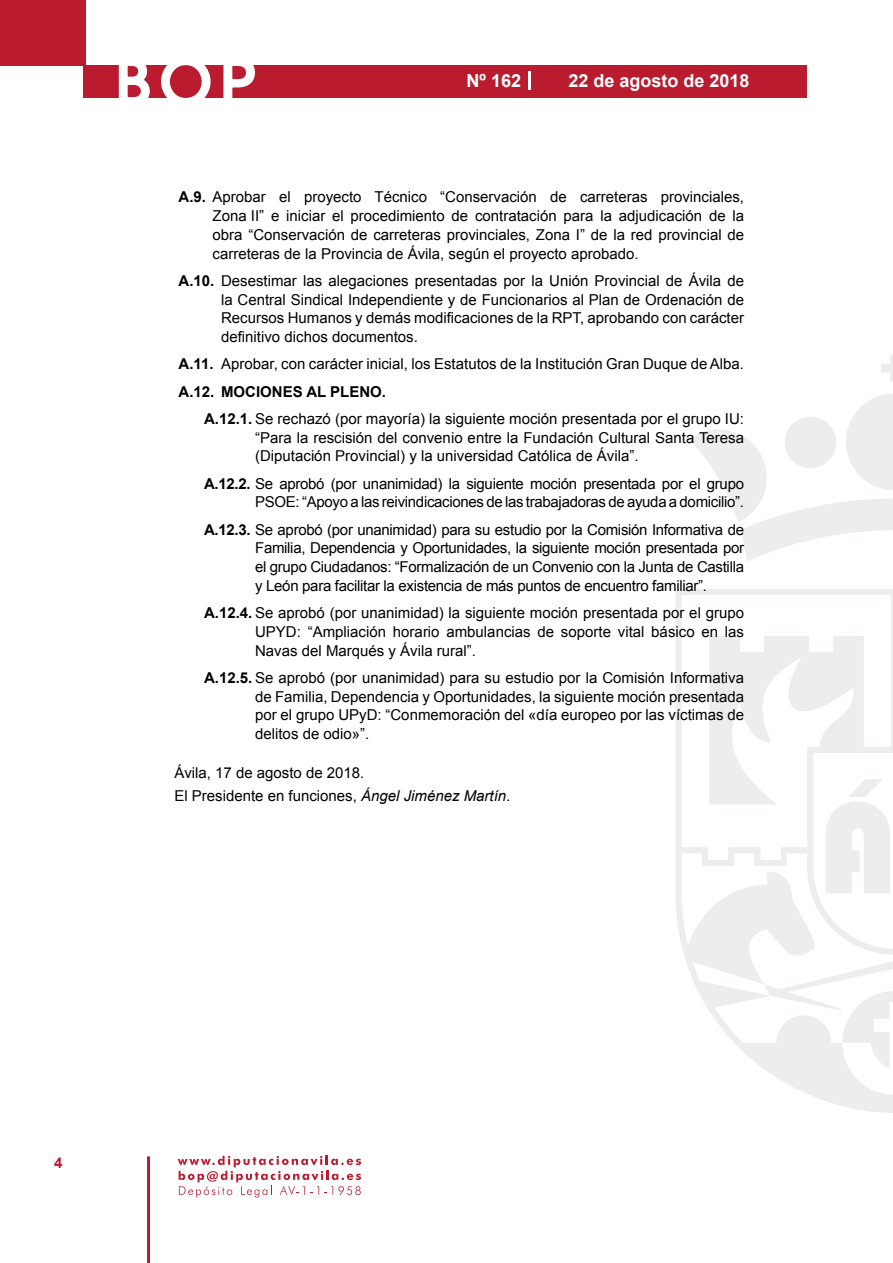
<style>
.page{position:relative;width:893px;height:1263px;background:#fff}
.page>*{position:absolute;margin:0;border:0;box-sizing:border-box;transform-origin:0 0}
.t1{font:500 61.5px "Avant Garde";color:#fff}
.t2{font:700 18px "Arial";color:#fff}
.t3{font:15px/18.8px "Arial";color:#000;text-align:justify}
.t4{font:15px/18.8px "Arial";letter-spacing:-.02em;color:#000;text-align:right}
.t5{font:700 15px "Arial";color:#ba1b2f}
.s1{font-weight:700}
.s2{font-style:italic}
</style>
<div class="page">
<svg style="left:178px;top:1156px;width:183px;height:41px"></svg>
<hr style="left:147px;top:1156px;width:3px;height:107px;background:#ba1b2f">
<div style="left:0;top:0;width:85px;height:66px;background:#ba1b2f"></div>
<div style="left:84px;top:65px;width:723px;height:33px;background:#ba1b2f"></div>
<svg style="left:118px;top:65px;width:32px;height:33px"></svg>
<svg style="left:161px;top:65px;width:50px;height:33px"></svg>
<svg style="left:223px;top:65px;width:32px;height:33px"></svg>
<svg style="left:529px;top:71px;width:2px;height:19px"></svg>
<svg style="left:881px;top:355px;width:12px;height:27px"></svg>
<svg style="left:690px;top:393px;width:203px;height:168px"></svg>
<svg style="left:676px;top:589px;width:217px;height:524px"></svg>
<svg style="left:764px;top:984px;width:129px;height:86px"></svg>
<svg style="left:825px;top:779px;width:66px;height:114px"></svg>
<h1 class="t1" style="left:115px;top:44px;width:141px">BOP</h1>
<p class="t2" style="left:467px;top:69px;width:56px">Nº 162</p>
<p class="t2" style="left:568px;top:69px;width:183px">22 de agosto de 2018</p>
<p class="t3" style="left:213px;top:188px;width:533px;text-indent:-34px"><span class="s1">A.9.</span> Aprobar el proyecto Técnico “Conservación de carreteras provinciales, Zona II” e iniciar el procedimiento de contratación para la adjudicación de la obra “Conservación de carreteras provinciales, Zona I” de la red provincial de carreteras de la Provincia de Ávila, según el proyecto aprobado.</p>
<p class="t3" style="left:221px;top:271px;width:524px;text-indent:-43px"><span class="s1">A.10.</span> Desestimar las alegaciones presentadas por la Unión Provincial de Ávila de la Central Sindical Independiente y de Funcionarios al Plan de Ordenación de Recursos Humanos y demás modificaciones de la RPT, aprobando con carácter definitivo dichos documentos.</p>
<p class="t3" style="left:179px;top:351px;width:567px;line-height:27.3px"><span class="s1">A.11.</span> Aprobar, con carácter inicial, los Estatutos de la Institución Gran Duque de Alba.<br><span class="s1">A.12. MOCIONES AL PLENO.</span></p>
<p class="t3" style="left:255px;top:409px;width:490px;text-indent:-51px"><span class="s1">A.12.1.</span> Se rechazó (por mayoría) la siguiente moción presentada por el grupo IU: “Para la rescisión del convenio entre la Fundación Cultural Santa Teresa (Diputación Provincial) y la universidad Católica de Ávila”.</p>
<p class="t4" style="left:204px;top:474px;width:541px"><span class="s1">A.12.2.</span> Se aprobó (por unanimidad) la siguiente moción presentada por el grupo<br>PSOE: “Apoyo a las reivindicaciones de las trabajadoras de ayuda a domicilio”.</p>
<p class="t3" style="left:255px;top:520px;width:490px;text-indent:-51px"><span class="s1">A.12.3.</span> Se aprobó (por unanimidad) para su estudio por la Comisión Informativa de Familia, Dependencia y Oportunidades, la siguiente moción presentada por el grupo Ciudadanos: “Formalización de un Convenio con la Junta de Castilla y León para facilitar la existencia de más puntos de encuentro familiar”.</p>
<p class="t3" style="left:255px;top:604px;width:490px;text-indent:-51px"><span class="s1">A.12.4.</span> Se aprobó (por unanimidad) la siguiente moción presentada por el grupo UPYD: “Ampliación horario ambulancias de soporte vital básico en las Navas del Marqués y Ávila rural”.</p>
<p class="t3" style="left:255px;top:668px;width:490px;text-indent:-51px"><span class="s1">A.12.5.</span> Se aprobó (por unanimidad) para su estudio por la Comisión Informativa de Familia, Dependencia y Oportunidades, la siguiente moción presentada por el grupo UPyD: “Conmemoración del «día europeo por las víctimas de delitos de odio»”.</p>
<p class="t3" style="left:174px;top:762px;width:338px;line-height:22.2px">Ávila, 17 de agosto de 2018.<br>El Presidente en funciones, <span class="s2">Ángel Jiménez Martín</span>.</p>
<p class="t5" style="left:54px;top:1153px;width:10px">4</p>
</div>
